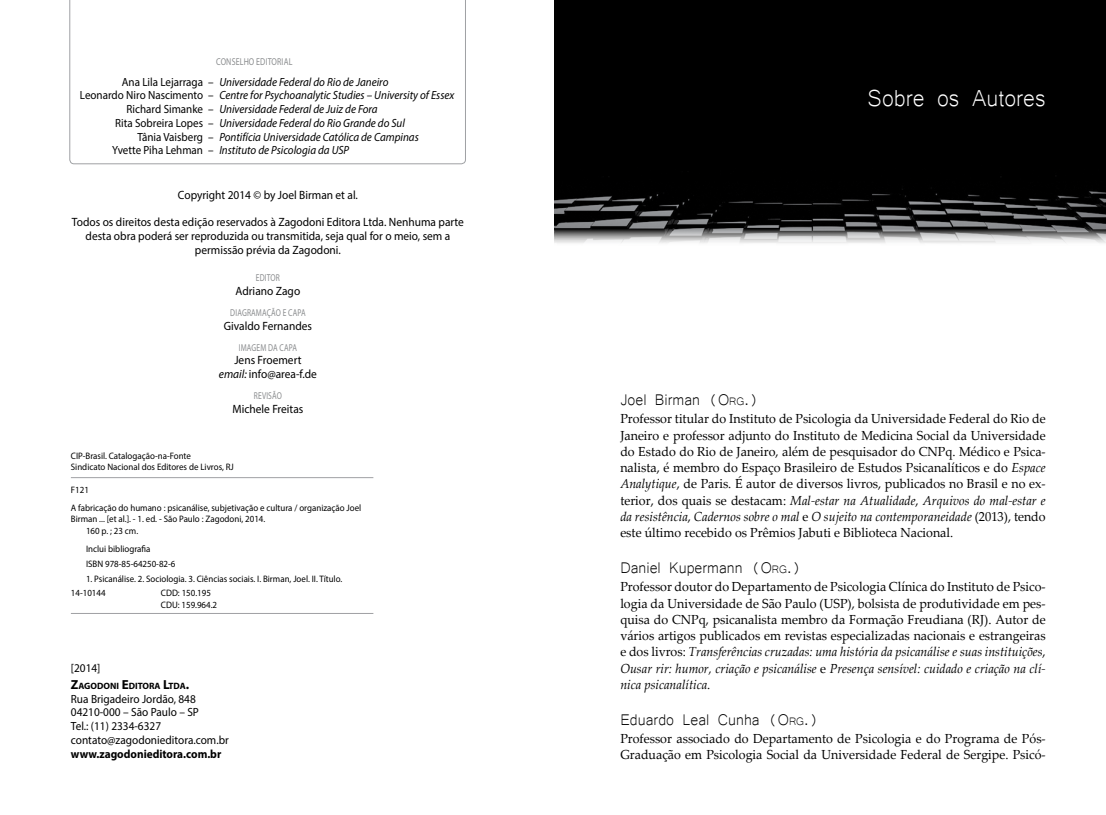
<style>
.page{position:relative;width:1106px;height:815px;background:#fff}
.page>*{position:absolute;margin:0;border:0;box-sizing:border-box;transform-origin:0 0}
.t1{font:30px "Microsoft Yi Baiti";color:#fff;scale:.95 1}
.t2{font:20px "Microsoft Yi Baiti";color:#000;scale:.95 1}
.t3{font:13.12px/16.2px "Palatino Linotype";color:#000;text-align:justify;scale:.95 1}
.t4{font:12px/13.8px "Myriad Pro";color:#000;text-align:center;scale:.95 1}
.t5{font:italic 11.88px "Myriad Pro";color:#000;scale:.93 1}
.t6{font:11.88px/13.8px "Myriad Pro";color:#000;scale:.95 1}
.t7{font:700 11.88px "Myriad Pro";color:#000;scale:.95 1}
.t8{font:10px "Myriad Pro";letter-spacing:.02em;color:#8a8c8e;scale:.75 1}
.t9{font:10px "Myriad Pro";letter-spacing:.02em;color:#8a8c8e;scale:.79 1}
.t10{font:9.38px/11.2px "Myriad Pro";color:#000;scale:.95 1}
.t11{font:700 9.12px "Myriad Pro";color:#000}
.s1{font-style:normal}
.s2{font-style:italic}
.s3{font-size:13.12px}
.s4{font-style:inherit}
.s5{font-size:14px}
</style>
<div class="page">
<img style="left:554px;top:181px;width:552px;height:62px">
<div style="left:554px;top:0;width:552px;height:181px;background:#000"></div>
<hr style="left:71px;top:477px;width:302px;height:1px;background:#9fa1a4">
<hr style="left:71px;top:613px;width:302px;height:1px;background:#9fa1a4">
<svg style="left:69px;top:0;width:397px;height:164px"></svg>
<p class="t9" style="left:216px;top:55px;width:92px">Conselho Editorial</p>
<p class="t5" style="left:122px;top:74px;width:288px"><span class="s1">Ana Lila Lejarraga –</span> Universidade Federal do Rio de Janeiro</p>
<p class="t5" style="left:80px;top:88px;width:404px"><span class="s1">Leonardo Niro Nascimento –</span> Centre for Psychoanalytic Studies – University of Essex</p>
<p class="t5" style="left:127px;top:102px;width:271px"><span class="s1">R ichard Simanke –</span> Universidade Federal de Juiz de Fora</p>
<p class="t5" style="left:115px;top:116px;width:313px"><span class="s1">R ita Sobreira Lopes –</span> Universidade Federal do Rio Grande do Sul</p>
<p class="t5" style="left:137px;top:129px;width:304px"><span class="s1">Tânia Vaisberg –</span> Pontifícia Universidade Católica de Campinas</p>
<p class="t5" style="left:112px;top:143px;width:256px"><span class="s1">Yvette Piha Lehman –</span> Instituto de Psicologia da USP</p>
<p class="t4" style="left:178px;top:188px;width:191px">Copyright 2014 © by Joel Birman et al.</p>
<p class="t4" style="left:72px;top:215px;width:414px">Todos os direitos desta edição reservados à Zagodoni Editora Ltda. Nenhuma parte desta obra poderá ser reproduzida ou transmitida, seja qual for o meio, sem a permissão prévia da Zagodoni.</p>
<p class="t8" style="left:256px;top:272px;width:33px">Editor</p>
<p class="t4" style="left:236px;top:284px;width:70px">Adriano Zago</p>
<p class="t8" style="left:230px;top:307px;width:101px">Diagramação e capa</p>
<p class="t4" style="left:224px;top:319px;width:94px">Givaldo Fernandes</p>
<p class="t8" style="left:239px;top:341px;width:78px">Imagem da capa</p>
<p class="t4" style="left:219px;top:353px;width:105px">Jens Froemert<br><span class="s2">email:</span> info@area-f.de</p>
<p class="t8" style="left:254px;top:389px;width:39px">Revisão</p>
<p class="t4" style="left:232px;top:402px;width:76px">Michele Freitas</p>
<p class="t10" style="left:71px;top:450px;width:173px">CIP-Brasil. Catalogação-na-Fonte<br>Sindicato Nacional dos Editores de Livros, RJ</p>
<p class="t10" style="left:71px;top:480px;width:307px;line-height:18.4px">F121<br>A fabricação do humano : psicanálise, subjetivação e cultura / organização Joel</p>
<p class="t10" style="left:86px;top:513px;width:190px;text-indent:-15px">Birman ... [et al.]. - 1. ed. - São Paulo : Zagodoni, 2014.<br>160 p. ; 23 cm.</p>
<p class="t10" style="left:86px;top:541px;width:96px;line-height:14.8px">I nclui bibliografia<br>IS BN 978-85-64250-82-6</p>
<p class="t10" style="left:71px;top:571px;width:287px;line-height:14.8px;text-indent:15px">1. Psicanálise. 2. Sociologia. 3. Ciências sociais. I. Birman, Joel. II. Título.<br>14-10144</p>
<p class="t10" style="left:161px;top:587px;width:61px;line-height:11.9px">CDD: 150.195<br>CDU: 159.964.2</p>
<p class="t6" style="left:71px;top:660px;width:33px">[2014]</p>
<p class="t11" style="left:71px;top:680px;width:120px"><span class="s3">Z</span>AGODONI <span class="s3">E</span>DITORA <span class="s3">L</span>TDA<span class="s3">.</span></p>
<p class="t6" style="left:71px;top:692px;width:168px">Rua Brigadeiro Jordão, 848<br>04210-000 – São Paulo – SP<br>Tel.: (11) 2334-6327 contato@zagodonieditora.com.br</p>
<p class="t7" style="left:71px;top:746px;width:160px">www.zagodonieditora.com.br</p>
<h1 class="t1" style="left:867px;top:80px;width:189px">Sobre os Autores</h1>
<h2 class="t2" style="left:620px;top:388px;width:147px">Joel Birman (<span class="s4">O</span><span class="s5">rg</span>.)</h2>
<p class="t3" style="left:620px;top:410px;width:449px">Professor titular do Instituto de Psicologia da Universidade Federal do Rio de Janeiro e professor adjunto do Instituto de Medicina Social da Universidade do Estado do Rio de Janeiro, além de pesquisador do CNPq. Médico e Psica&shy;nalista, é membro do Espaço Brasileiro de Estudos Psicanalíticos e do <span class="s2">Espace Analytique</span>, de Paris. É autor de diversos livros, publicados no Brasil e no ex&shy;terior, dos quais se destacam: <span class="s2">Mal-estar na Atualidade</span>, <span class="s2">Arquivos do mal-estar e da resistência</span>, <span class="s2">Cadernos sobre o mal</span> e <span class="s2">O sujeito na contemporaneidade</span> (2013), tendo este último recebido os Prêmios Jabuti e Biblioteca Nacional.</p>
<h2 class="t2" style="left:620px;top:556px;width:192px">Daniel Kupermann (<span class="s4">O</span><span class="s5">rg</span>.)</h2>
<p class="t3" style="left:620px;top:578px;width:449px">Professor doutor do Departamento de Psicologia Clínica do Instituto de Psico&shy;logia da Universidade de São Paulo (USP), bolsista de produtividade em pes&shy;quisa do CNPq, psicanalista membro da Formação Freudiana (RJ). Autor de vários artigos publicados em revistas especializadas nacionais e estrangeiras e dos livros: <span class="s2">Transferências cruzadas: uma história da psicanálise e suas instituições</span>, <span class="s2">Ousar rir: humor, criação e psicanálise</span> e <span class="s2">Presença sensível: cuidado e criação na clí&shy;nica psicanalítica</span>.</p>
<h2 class="t2" style="left:620px;top:708px;width:210px">Eduardo Leal Cunha (<span class="s4">O</span><span class="s5">rg</span>.)</h2>
<p class="t3" style="left:620px;top:730px;width:449px">Professor associado do Departamento de Psicologia e do Programa de Pós-<br>Graduação em Psicologia Social da Universidade Federal de Sergipe. Psicó-</p>
</div>
